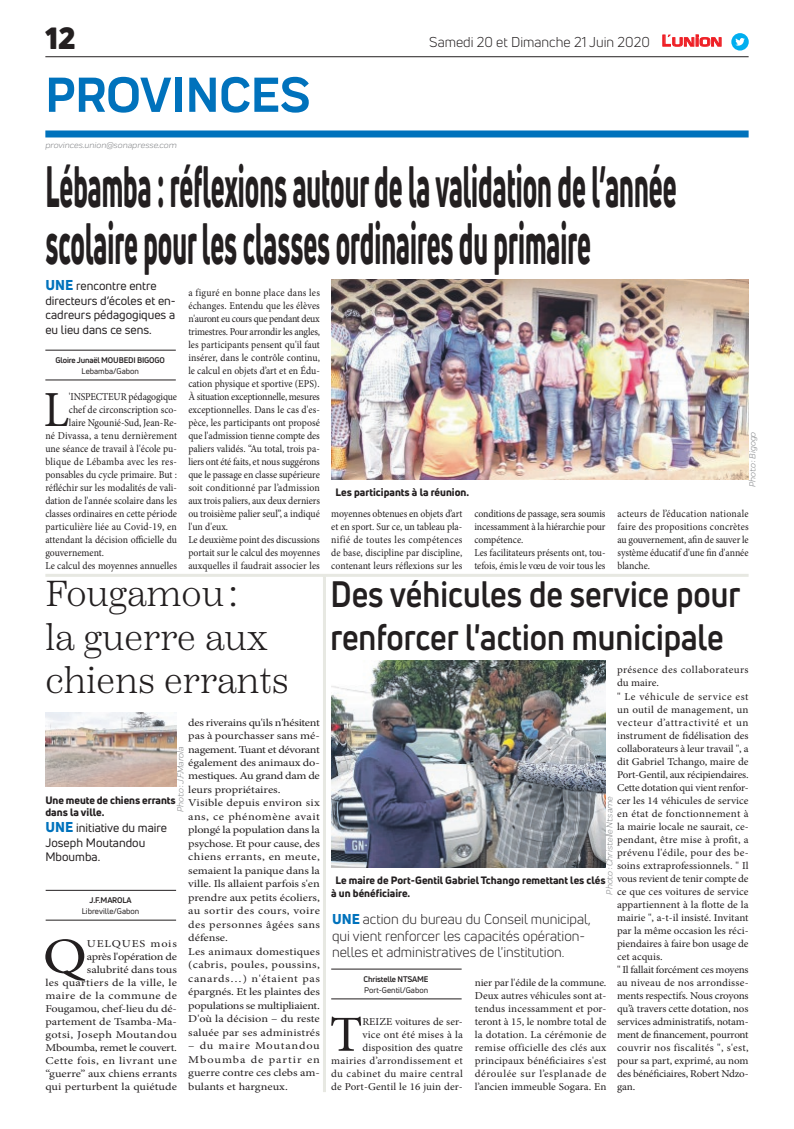
<style>
.page{position:relative;width:794px;height:1129px;background:#fff}
.page>*{position:absolute;margin:0;border:0;box-sizing:border-box;transform-origin:0 0}
.t1{font:800 57px/57px "Uni Neue";color:#231f20;scale:.46 1}
.t2{font:700 51px "Praktika";color:#0072bc}
.t3{font:50.5px "Minion Pro";color:#231f20;scale:.93 1}
.t4{font:50.5px "Minion Pro";color:#231f20;scale:1.17 1}
.t5{font:50.5px "Minion Pro";color:#231f20;scale:1.05 1}
.t6{font:700 36px/43.2px "Uni Neue";color:#231f20;scale:.88 1}
.t7{font:300 36px/43.2px "Scotch Text";color:#231f20}
.t8{font:900 30px "Uni Neue";color:#231f20}
.t9{font:14px/16.8px "Uni Neue";color:#231f20}
.t10{font:12px/14.4px "Uni Neue";color:#231f20}
.t11{font:10.5px/13px "Minion Pro";color:#231f20;scale:.93 1}
.t12{font:10.5px/13px "Minion Pro";color:#231f20;text-align:right;scale:1.05 1}
.t13{font:10.5px/13.5px "Minion Pro";color:#231f20;text-align:right;scale:1.17 1}
.t14{font:800 10.5px/12.6px "Uni Neue";color:#231f20}
.t15{font:10.5px "Minion Pro";letter-spacing:.02em;color:#231f20;scale:.93 1}
.t16{font:10.5px "Minion Pro";letter-spacing:.03em;color:#231f20;scale:.93 1}
.t17{font:italic 9px "Praktika";color:#818386}
.t18{font:700 8px "Uni Neue";letter-spacing:-.02em;color:#231f20}
.t19{font:8px "Uni Neue";color:#231f20}
.s1{font-family:"Eurostile";font-weight:600;font-size:14.9px;color:#ee1d23}
.s2{font-family:"Eurostile";font-weight:600;font-size:11.4px;color:#ee1d23}
.s3{font-weight:800;font-size:14px;color:#0072bc}
.s4{font-weight:800;color:#0072bc}
</style>
<div class="page">
<hr style="left:45px;top:56px;width:703px;height:1px;background:#231f20">
<div style="left:45px;top:130px;width:703px;height:7px;background:#0072bc"></div>
<svg style="left:662px;top:34px;width:60px;height:13px"></svg>
<div style="left:731px;top:33px;width:17px;height:18px;background:#00aeef;border-radius:50%"></div>
<svg style="left:735px;top:38px;width:10px;height:8px"></svg>
<hr style="left:45px;top:379px;width:131px;height:1px;background:#231f20">
<hr style="left:45px;top:350px;width:131px;height:1px;background:#231f20">
<img style="left:331px;top:280px;width:417px;height:199px">
<hr style="left:46px;top:919px;width:130px;height:1px;background:#231f20">
<hr style="left:46px;top:890px;width:130px;height:1px;background:#231f20">
<img style="left:45px;top:712px;width:132px;height:74px">
<hr style="left:45px;top:573px;width:703px;height:3px;background:#e7e8e2">
<hr style="left:323px;top:575px;width:3px;height:516px;background:#e7e8e2">
<hr style="left:331px;top:998px;width:130px;height:1px;background:#231f20">
<hr style="left:331px;top:968px;width:130px;height:1px;background:#231f20">
<img style="left:331px;top:660px;width:274px;height:206px">
<h3 class="t8" style="left:45px;top:17px;width:32px">12</h3>
<h2 class="t2" style="left:45px;top:54px;width:266px">PROVINCES</h2>
<p class="t17" style="left:45px;top:139px;width:133px">provinces.union@sonapresse.com</p>
<h3 class="t9" style="left:429px;top:33px;width:294px">Samedi 20 et Dimanche 21 Juin 2020 <span class="s1">L</span><span class="s2">UNION</span></h3>
<h1 class="t1" style="left:45px;top:157px;width:1373px">Lébamba : réflexions autour de la validation de l’année scolaire pour les classes ordinaires du primaire</h1>
<p class="t10" style="left:45px;top:279px;width:132px"><span class="s3">UNE</span> rencontre entre directeurs d’écoles et en&shy;cadreurs pédagogiques a eu lieu dans ce sens.</p>
<p class="t18" style="left:55px;top:355px;width:111px">Gloire Junaël MOUBEDI BIGOGO</p>
<p class="t19" style="left:82px;top:365px;width:59px">Lebamba/Gabon</p>
<p class="t11" style="left:188px;top:286px;width:143px">a figuré en bonne place dans les échanges. Entendu que les élèves n'auront eu cours que pendant deux trimestres. Pour arrondir les angles, les participants pensent qu'il faut insérer, dans le contrôle continu, le calcul en objets d’art et en Édu&shy;cation physique et sportive (EPS).<br>À situation exceptionnelle, mesures exceptionnelles. Dans le cas d'es&shy;pèce, les participants ont proposé que l'admission tienne compte des paliers validés. “Au total, trois pa&shy;liers ont été faits, et nous suggérons que le passage en classe supérieure soit conditionné par l’admission aux trois paliers, aux deux derniers ou troisième palier seul”, a indiqué l'un d'eux.<br>Le deuxième point des discussions portait sur le calcul des moyennes auxquelles il faudrait associer les</p>
<h3 class="t3" style="left:44px;top:376px;width:29px">L</h3>
<p class="t11" style="left:69px;top:390px;width:118px">'INSPECTEUR pédagogique</p>
<p class="t11" style="left:69px;top:403px;width:118px">chef de circonscription sco-</p>
<p class="t11" style="left:69px;top:416px;width:118px">laire Ngounié-Sud, Jean-Re-</p>
<p class="t15" style="left:45px;top:429px;width:143px">né Divassa, a tenu dernièrement</p>
<p class="t11" style="left:45px;top:442px;width:143px">une séance de travail à l'école pu-</p>
<p class="t16" style="left:45px;top:455px;width:143px">blique de Lébamba avec les res-</p>
<p class="t11" style="left:45px;top:468px;width:143px">ponsables du cycle primaire. But :</p>
<p class="t11" style="left:45px;top:481px;width:143px">réfléchir sur les modalités de vali-</p>
<p class="t11" style="left:45px;top:494px;width:143px">dation de l'année scolaire dans les</p>
<p class="t11" style="left:45px;top:507px;width:143px">classes ordinaires en cette période</p>
<p class="t15" style="left:45px;top:520px;width:143px">particulière liée au Covid-19, en</p>
<p class="t11" style="left:45px;top:533px;width:143px">attendant la décision officielle du</p>
<p class="t11" style="left:45px;top:546px;width:65px">gouvernement.</p>
<p class="t11" style="left:45px;top:559px;width:143px">Le calcul des moyennes annuelles</p>
<p class="t17" style="left:746px;top:487px;width:57px;rotate:-90deg">Photo : Bigogo</p>
<p class="t14" style="left:335px;top:486px;width:135px">Les participants à la réunion.</p>
<p class="t11" style="left:331px;top:507px;width:142px;text-align:justify">moyennes obtenues en objets d’art et en sport. Sur ce, un tableau pla&shy;nifié de toutes les compétences de base, discipline par discipline, contenant leurs réflexions sur les</p>
<p class="t11" style="left:474px;top:507px;width:142px">conditions de passage, sera soumis incessamment à la hiérarchie pour compétence.<br>Les facilitateurs présents ont, tou&shy;tefois, émis le vœu de voir tous les</p>
<p class="t11" style="left:617px;top:507px;width:143px;text-align:justify">acteurs de l’éducation nationale faire des propositions concrètes au gouvernement, afin de sauver le système éducatif d'une fin d'année blanche.</p>
<h3 class="t7" style="left:45px;top:572px;width:245px">Fougamou:<br>la guerre aux chiens errants</h3>
<p class="t13" style="left:188px;top:715px;width:114px;text-align:left">des riverains qu'ils n'hésitent pas à pourchasser sans mé&shy;nagement. Tuant et dévorant également des animaux do&shy;mestiques. Au grand dam de leurs propriétaires.<br>Visible depuis environ six ans, ce phénomène avait plongé la population dans la psychose. Et pour cause, des chiens errants, en meute, semaient la panique dans la ville. Ils allaient parfois s'en prendre aux petits écoliers, au sortir des cours, voire des personnes âgées sans défense.<br>Les animaux domestiques (cabris, poules, poussins, canards…) n'étaient pas épargnés. Et les plaintes des populations se multipliaient.<br>D'où la décision – du reste saluée par ses administrés</p>
<p class="t13" style="left:188px;top:1039px;width:114px;text-align:justify">– du maire Moutandou Mboumba de partir en guerre contre ces clebs am&shy;bulants et hargneux.</p>
<p class="t17" style="left:174px;top:812px;width:67px;rotate:-90deg">Photo : J.F.Marola</p>
<p class="t14" style="left:45px;top:793px;width:132px">Une meute de chiens errants dans la ville.</p>
<p class="t10" style="left:45px;top:820px;width:123px"><span class="s3">UNE</span> initiative du maire<br>Joseph Moutandou<br>Mboumba.</p>
<p class="t18" style="left:90px;top:895px;width:44px">J.F.MAROLA</p>
<p class="t19" style="left:82px;top:905px;width:59px">Libreville/Gabon</p>
<h3 class="t4" style="left:43px;top:922px;width:39px">Q</h3>
<p class="t13" style="left:45px;top:936px;width:114px;line-height:13px">UELQUES mois<br>après l'opération de salubrité dans tous<br>les quartiers de la ville, le maire de la commune de<br>Fougamou, chef-lieu du dé&shy;partement de Tsamba-Ma&shy;gotsi, Joseph Moutandou<br>Mboumba, remet le couvert.<br>Cette fois, en livrant une “guerre” aux chiens errants qui perturbent la quiétude</p>
<h3 class="t6" style="left:330px;top:572px;width:467px">Des véhicules de service pour renforcer l'action municipale</h3>
<p class="t12" style="left:617px;top:663px;width:127px;text-align:left">présence des collaborateurs du maire.<br>" Le véhicule de service est un outil de management, un vecteur d’attractivité et un instrument de fidélisation des collaborateurs à leur travail ", a dit Gabriel Tchango, maire de<br>Port-Gentil, aux récipiendaires.<br>Cette dotation qui vient renfor&shy;cer les 14 véhicules de service en état de fonctionnement à la mairie locale ne saurait, ce&shy;pendant, être mise à profit, a prévenu l'édile, pour des be&shy;soins extraprofessionnels. " Il vous revient de tenir compte de ce que ces voitures de service appartiennent à la flotte de la mairie ", a-t-il insisté. Invitant par la même occasion les réci&shy;piendaires à faire bon usage de cet acquis.<br>" Il fallait forcément ces moyens au niveau de nos arrondisse&shy;ments respectifs. Nous croyons qu’à travers cette dotation, nos services administratifs, notam&shy;ment de financement, pourront couvrir nos fiscalités ", s'est, pour sa part, exprimé, au nom des bénéficiaires, Robert Ndzo&shy;gan.</p>
<p class="t17" style="left:603px;top:894px;width:100px;rotate:-90deg">Photo : Christelle Ntsame</p>
<p class="t14" style="left:331px;top:874px;width:276px;text-indent:4px">Le maire de Port-Gentil Gabriel Tchango remettant les clés à un bénéficiaire.</p>
<h3 class="t9" style="left:332px;top:910px;width:260px"><span class="s4">UNE</span> action du bureau du Conseil municipal, qui vient renforcer les capacités opération&shy;nelles et administratives de l'institution.</h3>
<p class="t18" style="left:363px;top:973px;width:66px">Christelle NTSAME</p>
<p class="t19" style="left:364px;top:984px;width:66px">Port-Gentil/Gabon</p>
<p class="t12" style="left:475px;top:975px;width:127px;text-align:justify">nier par l'édile de la commune.<br>Deux autres véhicules sont at&shy;tendus incessamment et por&shy;teront à 15, le nombre total de la dotation. La cérémonie de remise officielle des clés aux principaux bénéficiaires s'est déroulée sur l’esplanade de l’ancien immeuble Sogara. En</p>
<h3 class="t5" style="left:330px;top:1000px;width:33px">T</h3>
<p class="t12" style="left:331px;top:1014px;width:127px">REIZE voitures de ser-<br>vice ont été mises à la disposition des quatre mairies d’arrondissement et du cabinet du maire central de Port-Gentil le 16 juin der-</p>
</div>
